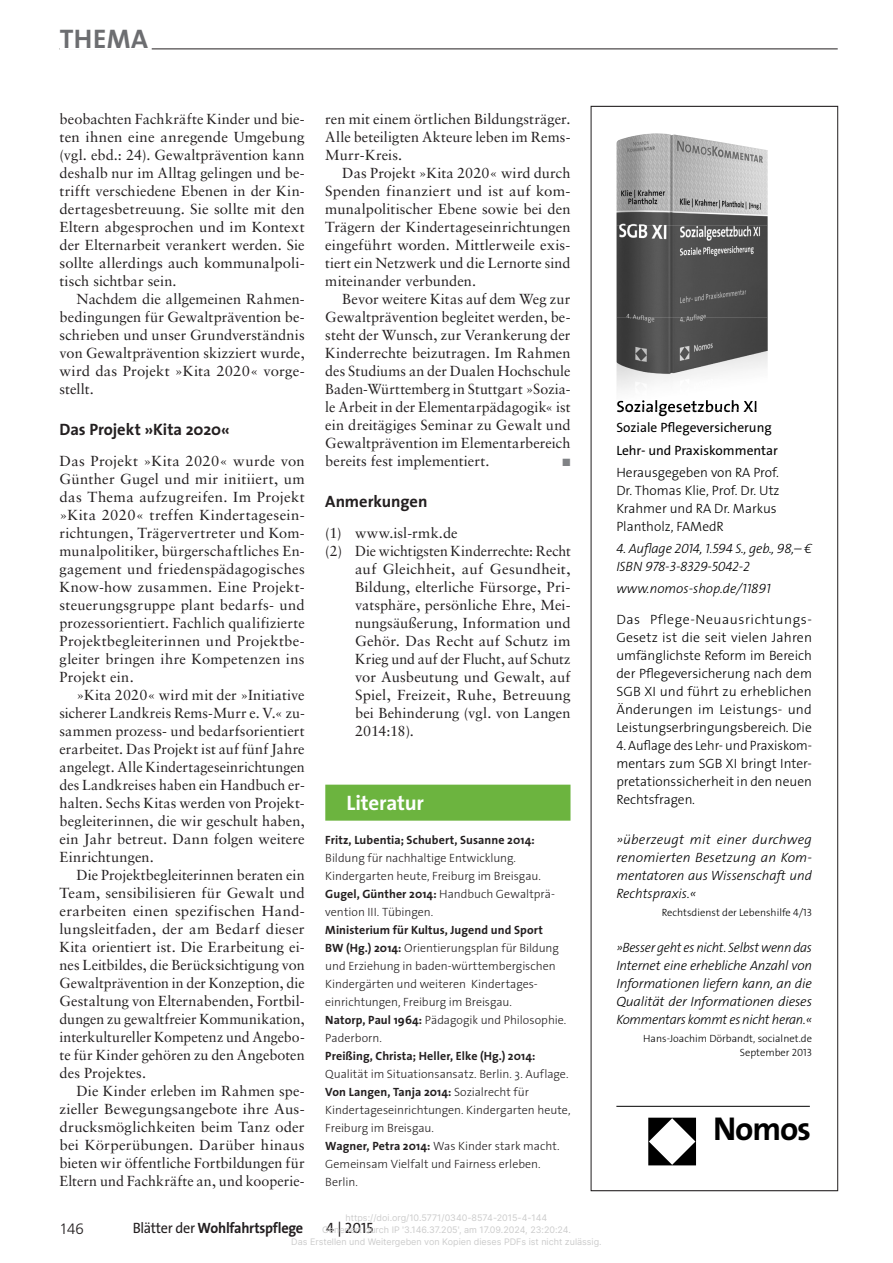
<style>
.page{position:relative;width:893px;height:1263px;background:#fff}
.page>*{position:absolute;margin:0;border:0;box-sizing:border-box;transform-origin:0 0}
.t1{font:700 33.15px "The Sans Os F";letter-spacing:-.035em;color:#000}
.t2{font:700 27px "The Sans Os F";letter-spacing:.015em;color:#6c6d70}
.t3{font:700 21px "The Sans Os F";letter-spacing:-.01em;color:#fff}
.t4{font:700 16.5px "The Sans";letter-spacing:-.005em;color:#231f20}
.t5{font:600 16.5px "The Sans Os F";color:#000}
.t6{font:700 15px "The Sans Os F";letter-spacing:-.02em;color:#231f20;scale:.95 1}
.t7{font:15px "The Sans Os F";color:#231f20}
.t8{font:300 15px "Frutiger";color:#231f20}
.t9{font:14.55px/18px "Sabon LT Std";letter-spacing:.005em;color:#231f20;text-align:justify}
.t10{font:300 13.5px/18px "The Sans Os F";color:#000;text-align:justify}
.t11{font:italic 300 13.5px/18px "The Sans Os F";letter-spacing:-.01em;color:#000;text-align:justify}
.t12{font:13.5px/22.2px "The Sans Os F";color:#000}
.t13{font:300 12px/18px "The Sans Os F";color:#231f20}
.t14{font:700 12px "The Sans";letter-spacing:.005em;color:#231f20}
.t15{font:300 10.5px/13.5px "The Sans Os F";color:#000;text-align:right}
.t16{font:10.5px "Zapf Dingbats";color:#808285}
.t17{font:9px/12px "Inter";color:#ccc;text-align:center}
.s1{font-family:"The Sans Os F";font-weight:300}
.s2{font-family:"The Sans";font-weight:700}
.s3{font-weight:400}
</style>
<div class="page">
<hr style="left:60px;top:49px;width:778px;height:1px;background:#231f20">
<hr style="left:60px;top:47px;width:92px;height:3px;background:#fff">
<div style="left:325px;top:785px;width:245px;height:36px;background:#6cb43f"></div>
<hr style="left:616px;top:1106px;width:194px;height:1px;background:#000">
<svg style="left:648px;top:1118px;width:48px;height:47px"></svg>
<img style="left:616px;top:133px;width:152px;height:277px">
<img style="left:617px;top:400px;width:139px;height:10px">
<h2 class="t2" style="left:60px;top:22px;width:90px">THEMA</h2>
<p class="t9" style="left:60px;top:110px;width:247px">beobachten Fachkräfte Kinder und bie&shy;ten ihnen eine anregende Umgebung (vgl. ebd.: 24). Gewaltprävention kann deshalb nur im Alltag gelingen und be&shy;trifft verschiedene Ebenen in der Kin&shy;dertagesbetreuung. Sie sollte mit den Eltern abgesprochen und im Kontext der Elternarbeit verankert werden. Sie sollte allerdings auch kommunalpoli&shy;tisch sichtbar sein.</p>
<p class="t9" style="left:60px;top:290px;width:247px;text-indent:17px">Nachdem die allgemeinen Rahmen&shy;bedingungen für Gewaltprävention be&shy;schrieben und unser Grundverständnis von Gewaltprävention skizziert wurde, wird das Projekt »Kita 2020« vorge&shy;stellt.</p>
<p class="t4" style="left:60px;top:419px;width:172px">Das Projekt »Kita 2020«</p>
<p class="t9" style="left:60px;top:452px;width:247px">Das Projekt »Kita 2020« wurde von Günther Gugel und mir initiiert, um das Thema aufzugreifen. Im Projekt »Kita 2020« treffen Kindertagesein&shy;richtungen, Trägervertreter und Kom&shy;munalpolitiker, bürgerschaftliches En&shy;gagement und friedenspädagogisches Know-how zusammen. Eine Projekt&shy;steuerungsgruppe plant bedarfs- und prozessorientiert. Fachlich qualifizierte Projektbegleiterinnen und Projektbe&shy;gleiter bringen ihre Kompetenzen ins Projekt ein.</p>
<p class="t9" style="left:60px;top:686px;width:247px;text-indent:17px">»Kita 2020« wird mit der »Initiative sicherer Landkreis Rems-Murr e. V.« zu&shy;sammen prozess- und bedarfsorientiert erarbeitet. Das Projekt ist auf fünf Jahre angelegt. Alle Kindertageseinrichtungen des Landkreises haben ein Handbuch er&shy;halten. Sechs Kitas werden von Projekt&shy;begleiterinnen, die wir geschult haben, ein Jahr betreut. Dann folgen weitere Einrichtungen.</p>
<p class="t9" style="left:60px;top:866px;width:247px;text-indent:17px">Die Projektbegleiterinnen beraten ein Team, sensibilisieren für Gewalt und erarbeiten einen spezifischen Hand&shy;lungsleitfaden, der am Bedarf dieser Kita orientiert ist. Die Erarbeitung ei&shy;nes Leitbildes, die Berücksichtigung von Gewaltprävention in der Konzeption, die Gestaltung von Elternabenden, Fortbil&shy;dungen zu gewaltfreier Kommunikation, interkultureller Kompetenz und Angebo&shy;te für Kinder gehören zu den Angeboten des Projektes.</p>
<p class="t9" style="left:60px;top:1082px;width:247px;text-indent:17px">Die Kinder erleben im Rahmen spe&shy;zieller Bewegungsangebote ihre Aus&shy;drucksmöglichkeiten beim Tanz oder bei Körperübungen. Darüber hinaus bieten wir öffentliche Fortbildungen für Eltern und Fachkräfte an, und kooperie-</p>
<p class="t9" style="left:325px;top:110px;width:247px">ren mit einem örtlichen Bildungsträger.<br>Alle beteiligten Akteure leben im Rems-Murr-Kreis.</p>
<p class="t9" style="left:325px;top:164px;width:247px;text-indent:17px">Das Projekt »Kita 2020« wird durch Spenden finanziert und ist auf kom&shy;munalpolitischer Ebene sowie bei den Trägern der Kindertageseinrichtungen eingeführt worden. Mittlerweile exis&shy;tiert ein Netzwerk und die Lernorte sind miteinander verbunden.</p>
<p class="t9" style="left:325px;top:290px;width:247px;text-indent:17px">Bevor weitere Kitas auf dem Weg zur Gewaltprävention begleitet werden, be&shy;steht der Wunsch, zur Verankerung der Kinderrechte beizutragen. Im Rahmen des Studiums an der Dualen Hochschule Baden-Württemberg in Stuttgart »Sozia&shy;le Arbeit in der Elementarpädagogik« ist ein dreitägiges Seminar zu Gewalt und Gewaltprävention im Elementarbereich bereits fest implementiert.</p>
<p class="t16" style="left:562px;top:458px;width:9px">■</p>
<p class="t4" style="left:325px;top:491px;width:104px">Anmerkungen</p>
<p class="t9" style="left:325px;top:524px;width:134px">(1) www.isl-rmk.de</p>
<p class="t9" style="left:325px;top:542px;width:247px">(2) Die wichtigsten Kinderrechte: Recht</p>
<p class="t9" style="left:355px;top:560px;width:217px">auf Gleichheit, auf Gesundheit,</p>
<p class="t9" style="left:355px;top:578px;width:217px">Bildung, elterliche Fürsorge, Pri-</p>
<p class="t9" style="left:355px;top:596px;width:217px">vatsphäre, persönliche Ehre, Mei-</p>
<p class="t9" style="left:355px;top:614px;width:217px">nungsäußerung, Information und</p>
<p class="t9" style="left:355px;top:632px;width:217px">Gehör. Das Recht auf Schutz im</p>
<p class="t9" style="left:355px;top:650px;width:217px">Krieg und auf der Flucht, auf Schutz</p>
<p class="t9" style="left:355px;top:668px;width:217px">vor Ausbeutung und Gewalt, auf</p>
<p class="t9" style="left:355px;top:686px;width:217px">Spiel, Freizeit, Ruhe, Betreuung</p>
<p class="t9" style="left:355px;top:704px;width:217px">bei Behinderung (vgl. von Langen</p>
<p class="t9" style="left:355px;top:722px;width:60px">2014:18).</p>
<h3 class="t3" style="left:347px;top:789px;width:79px">Literatur</h3>
<p class="t14" style="left:325px;top:833px;width:211px">Fritz, Lubentia; Schubert, Susanne 2014:</p>
<p class="t13" style="left:325px;top:849px;width:217px">Bildung für nachhaltige Entwicklung.<br>Kindergarten heute, Freiburg im Breisgau.</p>
<p class="t14" style="left:325px;top:887px;width:231px">Gugel, Günther 2014: <span class="s1">Handbuch Gewaltprä-</span></p>
<p class="t13" style="left:325px;top:903px;width:110px">vention III. Tübingen.</p>
<p class="t14" style="left:325px;top:923px;width:219px">Ministerium für Kultus, Jugend und Sport</p>
<p class="t13" style="left:325px;top:939px;width:243px"><span class="s2">BW (Hg.) 2014:</span> Orientierungsplan für Bildung und Erziehung in baden-württembergischen Kindergärten und weiteren Kindertages&shy;einrichtungen, Freiburg im Breisgau.<br><span class="s2">Natorp, Paul 1964:</span> Pädagogik und Philosophie.<br>Paderborn.</p>
<p class="t14" style="left:325px;top:1049px;width:212px">Preißing, Christa; Heller, Elke (Hg.) 2014:</p>
<p class="t13" style="left:325px;top:1065px;width:245px">Qualität im Situationsansatz. Berlin. 3. Auflage.</p>
<p class="t14" style="left:325px;top:1085px;width:205px">Von Langen, Tanja 2014: <span class="s1">Sozialrecht für</span></p>
<p class="t13" style="left:325px;top:1101px;width:247px">Kindertageseinrichtungen. Kindergarten heute, Freiburg im Breisgau.<br><span class="s2">Wagner, Petra 2014:</span> Was Kinder stark macht.<br>Gemeinsam Vielfalt und Fairness erleben.<br>Berlin.</p>
<p class="t8" style="left:60px;top:1220px;width:26px">146</p>
<p class="t17" style="left:291px;top:1212px;width:312px">https://doi.org/10.5771/0340-8574-2015-4-144<br>Generiert durch IP '3.146.37.205', am 17.09.2024, 23:20:24.<br>Das Erstellen und Weitergeben von Kopien dieses PDFs ist nicht zulässig.</p>
<p class="t6" style="left:133px;top:1218px;width:181px"><span class="s3">Blätter der</span> Wohlfahrtspflege</p>
<p class="t7" style="left:326px;top:1218px;width:49px">4 | 2015</p>
<p class="t5" style="left:616px;top:396px;width:143px">Sozialgesetzbuch XI</p>
<p class="t12" style="left:616px;top:417px;width:163px">Soziale Pflegeversicherung<br>Lehr- und Praxiskommentar</p>
<p class="t10" style="left:616px;top:463px;width:165px;text-align:left">Herausgegeben von RA Prof.<br>Dr. Thomas Klie, Prof. Dr. Utz<br>Krahmer und RA Dr. Markus<br>Plantholz, FAMedR</p>
<p class="t11" style="left:616px;top:540px;width:197px">4. Auflage 2014, 1.594 S., geb., 98,– €<br>ISBN 978-3-8329-5042-2</p>
<p class="t11" style="left:616px;top:580px;width:156px">www.nomos-shop.de/11891</p>
<p class="t10" style="left:616px;top:611px;width:197px">Das Pflege-Neuausrichtungs-Gesetz ist die seit vielen Jahren umfänglichste Reform im Bereich der Pflegeversicherung nach dem SGB XI und führt zu erheblichen Änderungen im Leistungs- und Leistungserbringungsbereich. Die</p>
<p class="t10" style="left:616px;top:737px;width:197px">4. Auflage des Lehr- und Praxiskom&shy;mentars zum SGB XI bringt Inter&shy;pretationssicherheit in den neuen Rechtsfragen.</p>
<p class="t11" style="left:616px;top:831px;width:197px">»überzeugt mit einer durchweg renomierten Besetzung an Kom&shy;mentatoren aus Wissenschaft und Rechtspraxis.«</p>
<p class="t15" style="left:662px;top:906px;width:152px">Rechtsdienst der Lebenshilfe 4/13</p>
<p class="t11" style="left:616px;top:939px;width:197px">»Besser geht es nicht. Selbst wenn das Internet eine erhebliche Anzahl von Informationen liefern kann, an die Qualität der Informationen dieses Kommentars kommt es nicht heran.«</p>
<p class="t15" style="left:643px;top:1032px;width:170px">Hans-Joachim Dörbandt, socialnet.de<br>September 2013</p>
<h1 class="t1" style="left:713px;top:1108px;width:99px">Nomos</h1>
</div>
